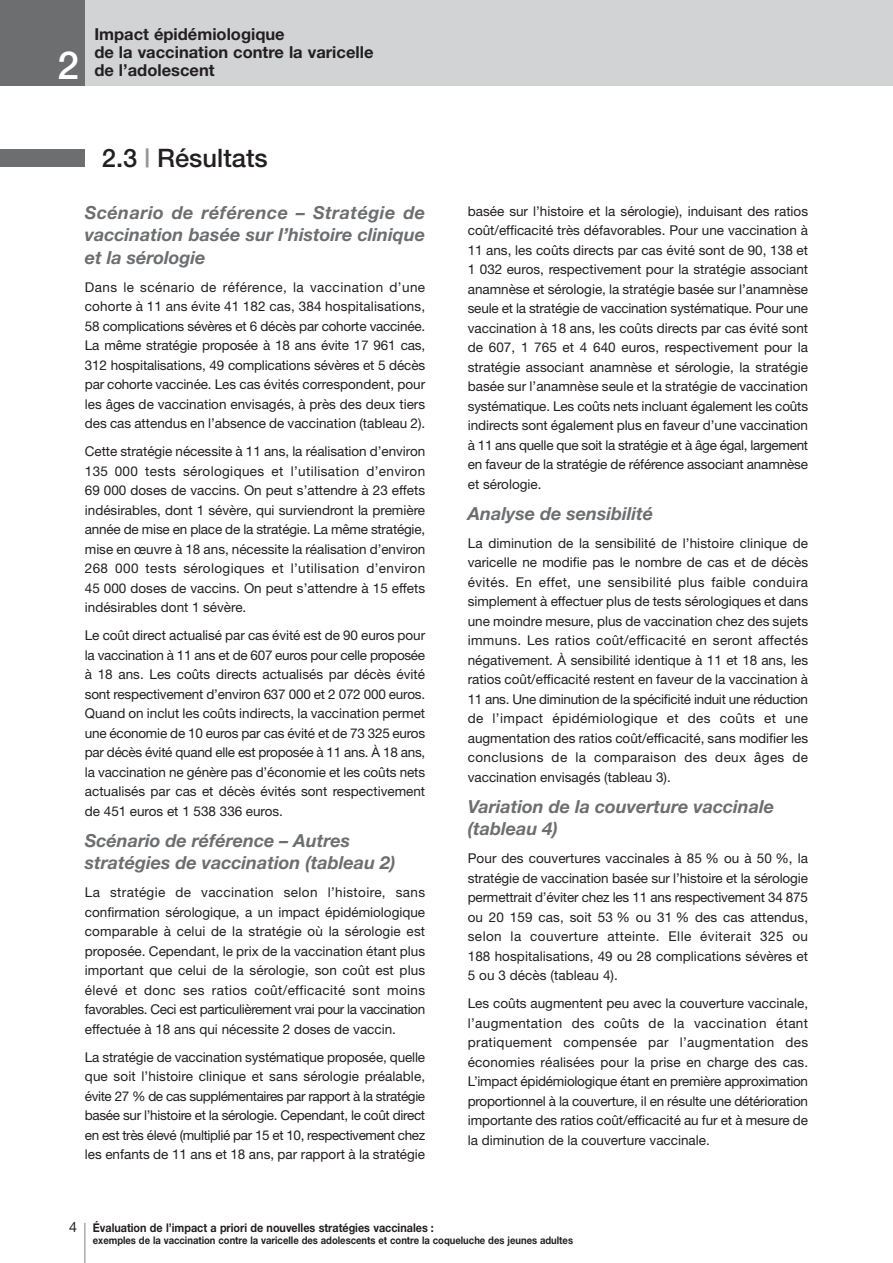
<style>
.page{position:relative;width:893px;height:1263px;background:#fff}
.page>*{position:absolute;margin:0;border:0;box-sizing:border-box;transform-origin:0 0}
.t1{font:500 38.7px "Helvetica Neue";color:#fff}
.t2{font:500 25.5px "Helvetica Neue";color:#231f20}
.t3{font:italic 700 18px/22.5px "Helvetica Neue";color:#6d6e70}
.t4{font:700 16.5px/18px "Helvetica Neue";color:#231f20}
.t5{font:14.25px "Helvetica Neue";color:#231f20}
.t6{font:13.5px/19.5px "Helvetica Neue";color:#231f20;text-align:justify}
.t7{font:700 12px "Helvetica Neue";color:#231f20;scale:.9 1}
.t8{font:700 10.5px "Helvetica Neue";color:#231f20;scale:.9 1}
.s1{color:#939598}
</style>
<div class="page">
<hr style="left:84px;top:1223px;width:1px;height:40px;background:#808285">
<div style="left:0;top:0;width:892px;height:85px;background:#d1d3d4"></div>
<div style="left:0;top:0;width:85px;height:85px;background:#6d6e70"></div>
<div style="left:0;top:149px;width:85px;height:18px;background:#6d6e70"></div>
<p class="t1" style="left:57px;top:51px;width:23px">2</p>
<p class="t4" style="left:94px;top:26px;width:281px">Impact épidémiologique<br>de la vaccination contre la varicelle</p>
<p class="t4" style="left:94px;top:62px;width:122px">de l’adolescent</p>
<p class="t2" style="left:102px;top:149px;width:167px">2.3 <span class="s1">|</span> Résultats</p>
<p class="t3" style="left:85px;top:203px;width:342px;text-align:justify">Scénario de référence – Stratégie de vaccination basée sur l’histoire clinique et la sérologie</p>
<p class="t6" style="left:85px;top:279px;width:342px">Dans le scénario de référence, la vaccination d’une cohorte à 11 ans évite 41 182 cas, 384 hospitalisations, 58 complications sévères et 6 décès par cohorte vaccinée.<br>La même stratégie proposée à 18 ans évite 17 961 cas, 312 hospitalisations, 49 complications sévères et 5 décès par cohorte vaccinée. Les cas évités correspondent, pour les âges de vaccination envisagés, à près des deux tiers des cas attendus en l’absence de vaccination (tableau 2).</p>
<p class="t6" style="left:85px;top:443px;width:342px">Cette stratégie nécessite à 11 ans, la réalisation d’environ 135 000 tests sérologiques et l’utilisation d’environ 69 000 doses de vaccins. On peut s’attendre à 23 effets indésirables, dont 1 sévère, qui surviendront la première année de mise en place de la stratégie. La même stratégie, mise en œuvre à 18 ans, nécessite la réalisation d’environ 268 000 tests sérologiques et l’utilisation d’environ 45 000 doses de vaccins. On peut s’attendre à 15 effets indésirables dont 1 sévère.</p>
<p class="t6" style="left:85px;top:627px;width:342px">Le coût direct actualisé par cas évité est de 90 euros pour la vaccination à 11 ans et de 607 euros pour celle proposée à 18 ans. Les coûts directs actualisés par décès évité sont respectivement d’environ 637 000 et 2 072 000 euros.<br>Quand on inclut les coûts indirects, la vaccination permet une économie de 10 euros par cas évité et de 73 325 euros par décès évité quand elle est proposée à 11 ans. À 18 ans, la vaccination ne génère pas d’économie et les coûts nets actualisés par cas et décès évités sont respectivement de 451 euros et 1 538 336 euros.</p>
<p class="t3" style="left:85px;top:831px;width:312px">Scénario de référence – Autres stratégies de vaccination (tableau 2)</p>
<p class="t6" style="left:85px;top:884px;width:342px">La stratégie de vaccination selon l’histoire, sans confirmation sérologique, a un impact épidémiologique comparable à celui de la stratégie où la sérologie est proposée. Cependant, le prix de la vaccination étant plus important que celui de la sérologie, son coût est plus élevé et donc ses ratios coût/efficacité sont moins favorables. Ceci est particulièrement vrai pour la vaccination effectuée à 18 ans qui nécessite 2 doses de vaccin.</p>
<p class="t6" style="left:85px;top:1049px;width:342px">La stratégie de vaccination systématique proposée, quelle que soit l’histoire clinique et sans sérologie préalable, évite 27 % de cas supplémentaires par rapport à la stratégie basée sur l’histoire et la sérologie. Cependant, le coût direct en est très élevé (multiplié par 15 et 10, respectivement chez les enfants de 11 ans et 18 ans, par rapport à la stratégie</p>
<p class="t6" style="left:468px;top:202px;width:342px">basée sur l’histoire et la sérologie), induisant des ratios coût/efficacité très défavorables. Pour une vaccination à 11 ans, les coûts directs par cas évité sont de 90, 138 et 1 032 euros, respectivement pour la stratégie associant anamnèse et sérologie, la stratégie basée sur l’anamnèse seule et la stratégie de vaccination systématique. Pour une vaccination à 18 ans, les coûts directs par cas évité sont de 607, 1 765 et 4 640 euros, respectivement pour la stratégie associant anamnèse et sérologie, la stratégie basée sur l’anamnèse seule et la stratégie de vaccination systématique. Les coûts nets incluant également les coûts indirects sont également plus en faveur d’une vaccination à 11 ans quelle que soit la stratégie et à âge égal, largement en faveur de la stratégie de référence associant anamnèse et sérologie.</p>
<p class="t3" style="left:468px;top:504px;width:187px">Analyse de sensibilité</p>
<p class="t6" style="left:468px;top:534px;width:342px">La diminution de la sensibilité de l’histoire clinique de varicelle ne modifie pas le nombre de cas et de décès évités. En effet, une sensibilité plus faible conduira simplement à effectuer plus de tests sérologiques et dans une moindre mesure, plus de vaccination chez des sujets immuns. Les ratios coût/efficacité en seront affectés négativement. À sensibilité identique à 11 et 18 ans, les ratios coût/efficacité restent en faveur de la vaccination à 11 ans. Une diminution de la spécificité induit une réduction de l’impact épidémiologique et des coûts et une augmentation des ratios coût/efficacité, sans modifier les conclusions de la comparaison des deux âges de vaccination envisagés (tableau 3).</p>
<p class="t3" style="left:468px;top:797px;width:308px">Variation de la couverture vaccinale (tableau 4)</p>
<p class="t6" style="left:468px;top:850px;width:342px">Pour des couvertures vaccinales à 85 % ou à 50 %, la stratégie de vaccination basée sur l’histoire et la sérologie permettrait d’éviter chez les 11 ans respectivement 34 875 ou 20 159 cas, soit 53 % ou 31 % des cas attendus, selon la couverture atteinte. Elle éviterait 325 ou 188 hospitalisations, 49 ou 28 complications sévères et 5 ou 3 décès (tableau 4).</p>
<p class="t6" style="left:468px;top:995px;width:342px">Les coûts augmentent peu avec la couverture vaccinale, l’augmentation des coûts de la vaccination étant pratiquement compensée par l’augmentation des économies réalisées pour la prise en charge des cas.<br>L’impact épidémiologique étant en première approximation proportionnel à la couverture, il en résulte une détérioration importante des ratios coût/efficacité au fur et à mesure de la diminution de la couverture vaccinale.</p>
<p class="t5" style="left:69px;top:1222px;width:9px">4</p>
<p class="t7" style="left:93px;top:1223px;width:380px">Évaluation de l’impact a priori de nouvelles stratégies vaccinales :</p>
<p class="t8" style="left:93px;top:1236px;width:535px">exemples de la vaccination contre la varicelle des adolescents et contre la coqueluche des jeunes adultes</p>
</div>
